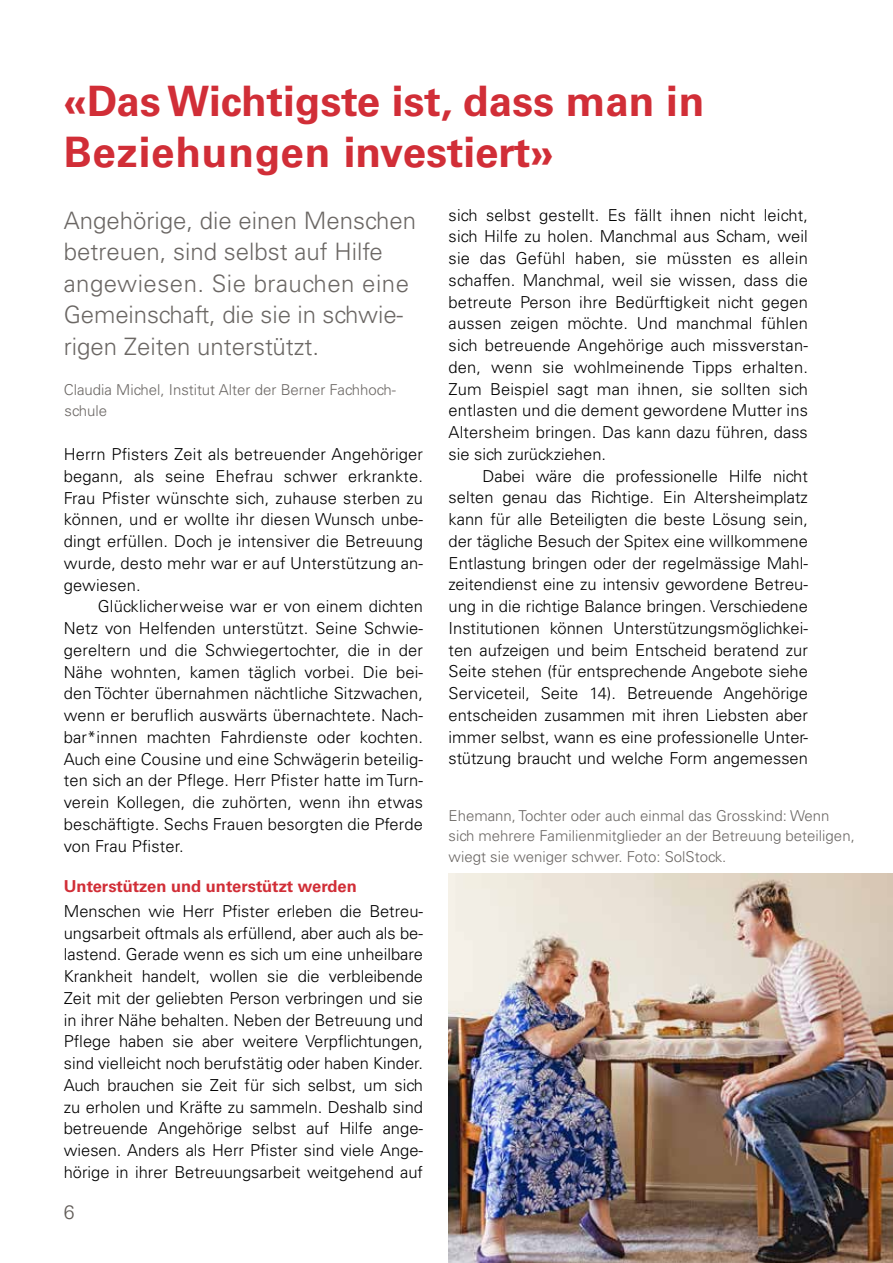
<style>
.page{position:relative;width:893px;height:1263px;background:#fff}
.page>*{position:absolute;margin:0;border:0;box-sizing:border-box;transform-origin:0 0}
.t1{font:700 42px/51px "Univers LT Std";color:#d12e37}
.t2{font:300 24px/31.5px "Univers LT Std";color:#6b6764}
.t3{font:300 19.5px "Univers LT Std";color:#615c58}
.t4{font:300 16.5px/21.8px "Univers LT Std";color:#000;text-align:justify}
.t5{font:700 16.5px "Univers LT Std";color:#d12e37}
.t6{font:300 15px/20.2px "Univers LT Std";color:#6b6764}
</style>
<div class="page">
<img style="left:449px;top:873px;width:444px;height:390px">
<h1 class="t1" style="left:64px;top:76px;width:642px">«Das Wichtigste ist, dass man in<br>Beziehungen investiert»</h1>
<h2 class="t2" style="left:64px;top:205px;width:354px">Angehörige, die einen Menschen betreuen, sind selbst auf Hilfe angewiesen. Sie brauchen eine<br>Gemeinschaft, die sie in schwie&shy;rigen Zeiten unterstützt.</h2>
<p class="t6" style="left:64px;top:380px;width:334px">Claudia Michel, Institut Alter der Berner Fachhoch&shy;schule</p>
<p class="t4" style="left:64px;top:443px;width:361px">Herrn Pfisters Zeit als betreuender Angehöriger begann, als seine Ehefrau schwer erkrankte.<br>Frau Pfister wünschte sich, zuhause sterben zu können, und er wollte ihr diesen Wunsch unbe&shy;dingt erfüllen. Doch je intensiver die Betreuung wurde, desto mehr war er auf Unterstützung an&shy;gewiesen.</p>
<p class="t4" style="left:64px;top:596px;width:361px;text-indent:34px">Glücklicherweise war er von einem dichten Netz von Helfenden unterstützt. Seine Schwie&shy;gereltern und die Schwiegertochter, die in der Nähe wohnten, kamen täglich vorbei. Die bei&shy;den Töchter übernahmen nächtliche Sitzwachen, wenn er beruflich auswärts übernachtete. Nach&shy;bar*innen machten Fahrdienste oder kochten.<br>Auch eine Cousine und eine Schwägerin beteilig&shy;ten sich an der Pflege. Herr Pfister hatte im Turn&shy;verein Kollegen, die zuhörten, wenn ihn etwas beschäftigte. Sechs Frauen besorgten die Pferde von Frau Pfister.</p>
<p class="t5" style="left:64px;top:876px;width:295px">Unterstützen und unterstützt werden</p>
<p class="t4" style="left:64px;top:900px;width:361px">Menschen wie Herr Pfister erleben die Betreu&shy;ungsarbeit oftmals als erfüllend, aber auch als be&shy;lastend. Gerade wenn es sich um eine unheilbare Krankheit handelt, wollen sie die verbleibende Zeit mit der geliebten Person verbringen und sie in ihrer Nähe behalten. Neben der Betreuung und Pflege haben sie aber weitere Verpflichtungen, sind vielleicht noch berufstätig oder haben Kinder.<br>Auch brauchen sie Zeit für sich selbst, um sich zu erholen und Kräfte zu sammeln. Deshalb sind betreuende Angehörige selbst auf Hilfe ange&shy;wiesen. Anders als Herr Pfister sind viele Ange&shy;hörige in ihrer Betreuungsarbeit weitgehend auf</p>
<p class="t4" style="left:449px;top:204px;width:361px">sich selbst gestellt. Es fällt ihnen nicht leicht, sich Hilfe zu holen. Manchmal aus Scham, weil sie das Gefühl haben, sie müssten es allein schaffen. Manchmal, weil sie wissen, dass die betreute Person ihre Bedürftigkeit nicht gegen aussen zeigen möchte. Und manchmal fühlen sich betreuende Angehörige auch missverstan&shy;den, wenn sie wohlmeinende Tipps erhalten.<br>Zum Beispiel sagt man ihnen, sie sollten sich entlasten und die dement gewordene Mutter ins Altersheim bringen. Das kann dazu führen, dass sie sich zurückziehen.</p>
<p class="t4" style="left:449px;top:465px;width:361px;text-indent:34px">Dabei wäre die professionelle Hilfe nicht selten genau das Richtige. Ein Altersheimplatz kann für alle Beteiligten die beste Lösung sein, der tägliche Besuch der Spitex eine willkommene Entlastung bringen oder der regelmässige Mahl&shy;zeitendienst eine zu intensiv gewordene Betreu&shy;ung in die richtige Balance bringen. Verschiedene Institutionen können Unterstützungsmöglichkei&shy;ten aufzeigen und beim Entscheid beratend zur Seite stehen (für entsprechende Angebote siehe Serviceteil, Seite 14). Betreuende Angehörige entscheiden zusammen mit ihren Liebsten aber immer selbst, wann es eine professionelle Unter&shy;stützung braucht und welche Form angemessen</p>
<p class="t6" style="left:448px;top:806px;width:408px">Ehemann, Tochter oder auch einmal das Grosskind: Wenn sich mehrere Familienmitglieder an der Betreuung beteiligen, wiegt sie weniger schwer. Foto: SolStock.</p>
<p class="t3" style="left:64px;top:1200px;width:12px">6</p>
</div>
